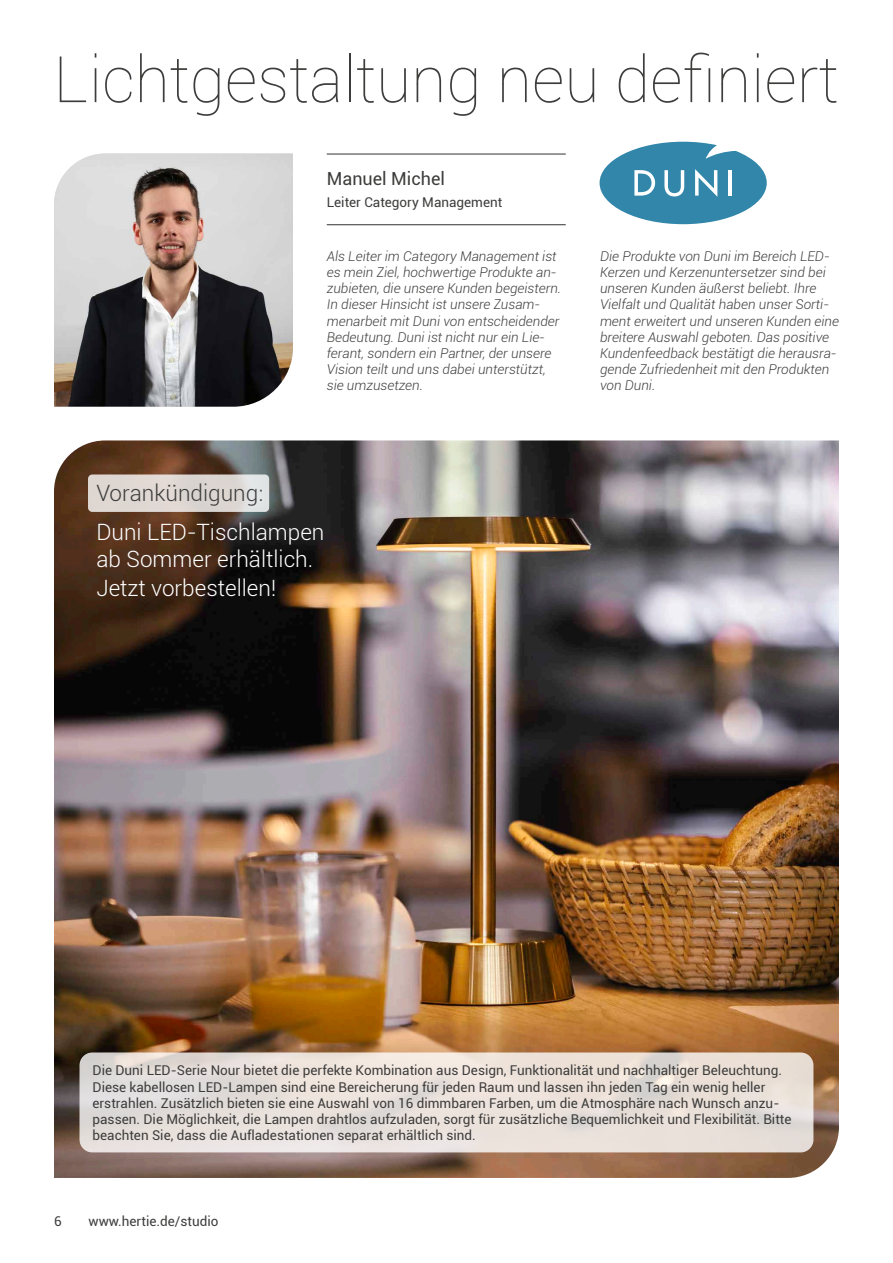
<style>
.page{position:relative;width:893px;height:1263px;background:#fff}
.page>*{position:absolute;margin:0;border:0;box-sizing:border-box;transform-origin:0 0}
.t1{font:100 64.2px "Roboto";color:#3d3d3c}
.t2{font:300 22.5px/27.8px "Roboto";color:#fff}
.t3{font:300 22.5px "Roboto";color:#3d3d3c}
.t4{font:18px "Roboto";color:#3d3d3c}
.t5{font:italic 300 13.5px/16.2px "Roboto";color:#3d3d3c}
.t6{font:13.5px/16.2px "Roboto";color:#3d3d3c}
</style>
<div class="page">
<img style="left:54px;top:440px;width:785px;height:738px">
<hr style="left:327px;top:153px;width:239px;height:2px;background:#3d3d3c">
<hr style="left:327px;top:224px;width:239px;height:1px;background:#3d3d3c">
<img style="left:54px;top:153px;width:239px;height:254px">
<svg style="left:600px;top:142px;width:167px;height:82px"></svg>
<hr style="left:728px;top:170px;width:4px;height:26px;background:#fff">
<svg style="left:80px;top:1052px;width:733px;height:100px;background:#e7dfd9"></svg>
<div style="left:88px;top:474px;width:181px;height:38px;background:linear-gradient(to right,#dfd4ce,#dedcdb);border-radius:4px"></div>
<h1 class="t1" style="left:53px;top:35px;width:787px">Lichtgestaltung neu definiert</h1>
<h3 class="t4" style="left:327px;top:166px;width:120px">Manuel Michel</h3>
<p class="t6" style="left:327px;top:194px;width:177px">Leiter Category Management</p>
<p class="t5" style="left:327px;top:247px;width:236px">Als Leiter im Category Management ist es mein Ziel, hochwertige Produkte an&shy;zubieten, die unsere Kunden begeistern.<br>In dieser Hinsicht ist unsere Zusam&shy;menarbeit mit Duni von entscheidender Bedeutung. Duni ist nicht nur ein Lie&shy;ferant, sondern ein Partner, der unsere Vision teilt und uns dabei unterstützt, sie umzusetzen.</p>
<p class="t5" style="left:600px;top:247px;width:240px">Die Produkte von Duni im Bereich LED-Kerzen und Kerzenuntersetzer sind bei unseren Kunden äußerst beliebt. Ihre Vielfalt und Qualität haben unser Sorti&shy;ment erweitert und unseren Kunden eine breitere Auswahl geboten. Das positive Kundenfeedback bestätigt die herausra&shy;gende Zufriedenheit mit den Produkten von Duni.</p>
<h2 class="t3" style="left:96px;top:478px;width:168px">Vorankündigung:</h2>
<h2 class="t2" style="left:96px;top:518px;width:230px">Duni LED-Tischlampen ab Sommer erhältlich.<br>Jetzt vorbestellen!</h2>
<p class="t6" style="left:93px;top:1062px;width:700px">Die Duni LED-Serie Nour bietet die perfekte Kombination aus Design, Funktionalität und nachhaltiger Beleuchtung.<br>Diese kabellosen LED-Lampen sind eine Bereicherung für jeden Raum und lassen ihn jeden Tag ein wenig heller erstrahlen. Zusätzlich bieten sie eine Auswahl von 16 dimmbaren Farben, um die Atmosphäre nach Wunsch anzu&shy;passen. Die Möglichkeit, die Lampen drahtlos aufzuladen, sorgt für zusätzliche Bequemlichkeit und Flexibilität. Bitte beachten Sie, dass die Aufladestationen separat erhältlich sind.</p>
<p class="t6" style="left:54px;top:1212px;width:9px">6</p>
<p class="t6" style="left:88px;top:1212px;width:131px">www.hertie.de/studio</p>
</div>
